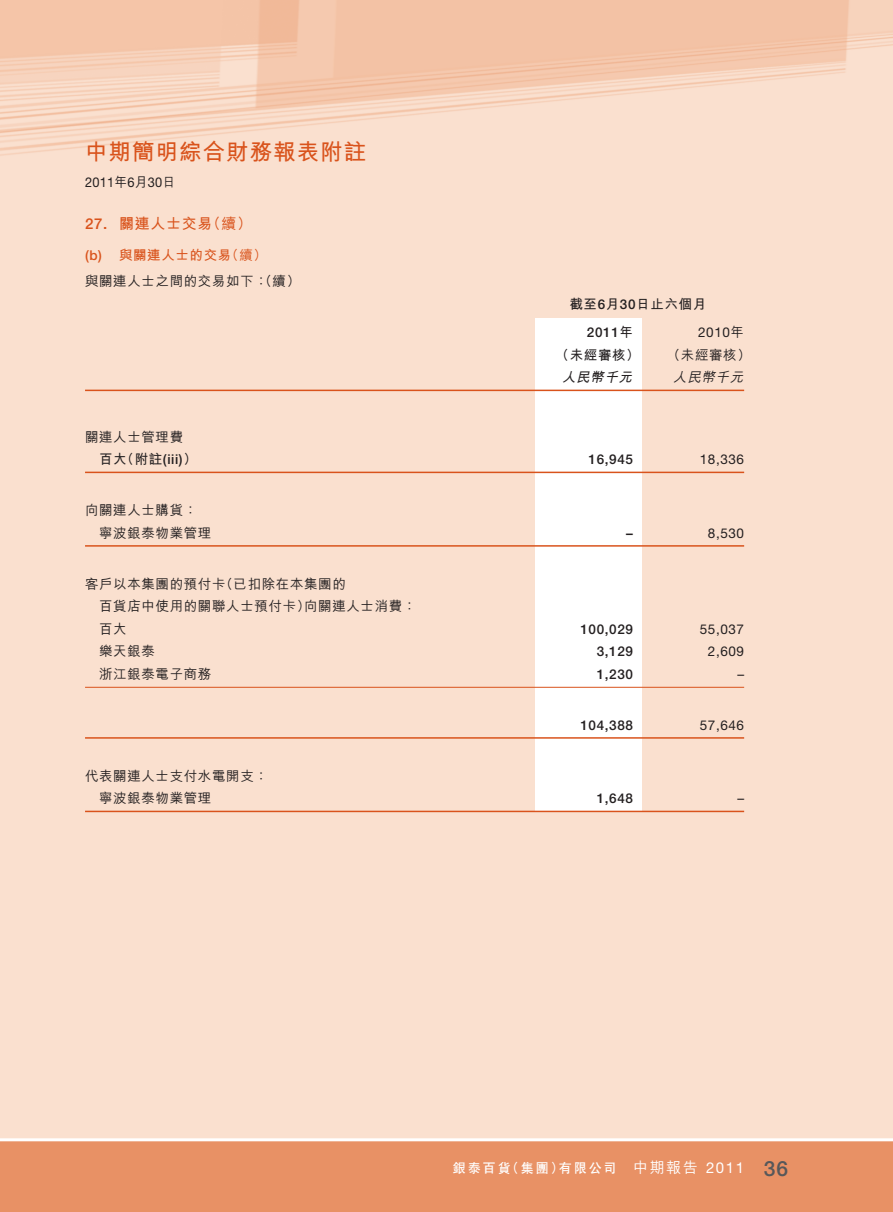
<style>
.page{position:relative;width:893px;height:1212px;background:#fff}
.page>*{position:absolute;margin:0;border:0;box-sizing:border-box;transform-origin:0 0}
.t1{font:700 22.5px "M Hei HK";letter-spacing:.045em;color:#d9531c}
.t2{font:700 15px "M Hei HK";letter-spacing:.045em;color:#d9531c}
.t3{font:500 13.5px/22.5px "M Hei HK";letter-spacing:.045em;color:#231f20}
.t4{font:500 13.5px "Helvetica Neue LT Std";letter-spacing:.045em;color:#231f20}
.t5{font:13.5px "Helvetica Neue LT Std";letter-spacing:.045em;color:#231f20}
.t6{font:700 13.5px "C Hei 2 HK";letter-spacing:.105em;color:#fff}
.t7{font:700 13.5px/28.5px "M Hei HK";letter-spacing:.045em;color:#231f20}
.t8{font:13.5px "Helvetica Neue LT Std";letter-spacing:.045em;color:#231f20;scale:.95 1}
.t9{font:italic 700 13.5px "M Hei HK";color:#231f20}
.t10{font:italic 500 13.5px "M Hei HK";color:#231f20}
.s1{font-family:"M Hei HK";font-weight:500}
.s2{font-family:"Helvetica Neue LT Std";font-weight:500}
.s3{font-weight:500}
.s4{font-family:"Helvetica Neue LT Std";color:#d9531c}
.s5{font-weight:700;color:#d9531c}
.s6{color:#d9531c}
.s7{font-weight:700}
.s8{font-family:"Helvetica Neue LT Std"}
.s9{font-family:"M Hei HK";font-weight:500;font-size:15px}
.s10{font-family:"Helvetica Neue LT Std";font-weight:400;font-size:15px}
.s11{font-family:"Helvetica Neue LT Std";font-weight:500;font-size:21px;color:#57585a}
</style>
<div class="page">
<div style="left:0;top:1141px;width:893px;height:71px;background:#e89165"></div>
<hr style="left:0;top:0;width:1px;height:1141px;background:#fae0cf">
<hr style="left:85px;top:390px;width:659px;height:1px;background:#d9531c">
<hr style="left:85px;top:472px;width:659px;height:1px;background:#d9531c">
<hr style="left:85px;top:545px;width:659px;height:2px;background:#d9531c">
<hr style="left:85px;top:687px;width:659px;height:1px;background:#d9531c">
<hr style="left:85px;top:737px;width:659px;height:2px;background:#d9531c">
<hr style="left:85px;top:811px;width:659px;height:1px;background:#d9531c">
<p class="t1" style="left:85px;top:136px;width:283px">中期簡明綜合財務報表附註</p>
<p class="t8" style="left:85px;top:174px;width:97px">2011<span class="s1">年</span>6<span class="s1">月</span>30<span class="s1">日</span></p>
<p class="t2" style="left:85px;top:212px;width:168px"><span class="s2">27.</span> 關連人士交易<span class="s3">（續）</span></p>
<p class="t3" style="left:85px;top:241px;width:217px;line-height:26.5px"><span class="s4">(b)</span> <span class="s5">與關連人士的交易</span><span class="s6">（續）<br></span>與關連人士之間的交易如下：（續）</p>
<p class="t3" style="left:99px;top:425px;width:99px;text-indent:-14px">關連人士管理費<span class="s7">百大（附註</span><span class="s8">(iii)</span><span class="s7">）</span></p>
<p class="t3" style="left:99px;top:498px;width:114px;text-indent:-14px">向關連人士購貨：寧波銀泰物業管理</p>
<p class="t3" style="left:99px;top:572px;width:319px;text-indent:-14px">客戶以本集團的預付卡（已扣除在本集團的<br>百貨店中使用的關聯人士預付卡）向關連人士消費：百大</p>
<p class="t7" style="left:587px;top:289px;width:121px;text-indent:-17px">截至<span class="s2">6</span>月<span class="s2">30</span>日止六個月<br><span class="s2">2011</span>年</p>
<p class="t5" style="left:698px;top:325px;width:47px">2010<span class="s1">年</span></p>
<p class="t7" style="left:556px;top:340px;width:86px">（未經審核）</p>
<p class="t3" style="left:667px;top:343px;width:86px">（未經審核）</p>
<p class="t9" style="left:562px;top:368px;width:76px">人民幣千元</p>
<p class="t10" style="left:673px;top:368px;width:76px">人民幣千元</p>
<p class="t4" style="left:589px;top:452px;width:46px">16,945</p>
<p class="t5" style="left:700px;top:452px;width:46px">18,336</p>
<p class="t4" style="left:626px;top:525px;width:8px">–</p>
<p class="t5" style="left:708px;top:525px;width:38px">8,530</p>
<p class="t4" style="left:580px;top:621px;width:54px">100,029</p>
<p class="t5" style="left:700px;top:621px;width:46px">55,037</p>
<p class="t3" style="left:99px;top:639px;width:57px">樂天銀泰</p>
<p class="t4" style="left:597px;top:644px;width:38px">3,129</p>
<p class="t5" style="left:708px;top:644px;width:38px">2,609</p>
<p class="t3" style="left:99px;top:662px;width:114px">浙江銀泰電子商務</p>
<p class="t4" style="left:597px;top:666px;width:38px">1,230</p>
<p class="t5" style="left:737px;top:666px;width:8px">–</p>
<p class="t4" style="left:580px;top:717px;width:54px">104,388</p>
<p class="t5" style="left:700px;top:717px;width:46px">57,646</p>
<p class="t3" style="left:99px;top:764px;width:170px;text-indent:-14px">代表關連人士支付水電開支：寧波銀泰物業管理</p>
<p class="t4" style="left:597px;top:791px;width:38px">1,648</p>
<p class="t5" style="left:737px;top:791px;width:8px">–</p>
<p class="t6" style="left:453px;top:1158px;width:337px">銀泰百貨（集團）有限公司 <span class="s9">中期報告</span> <span class="s10">2011</span> <span class="s11">36</span></p>
</div>
